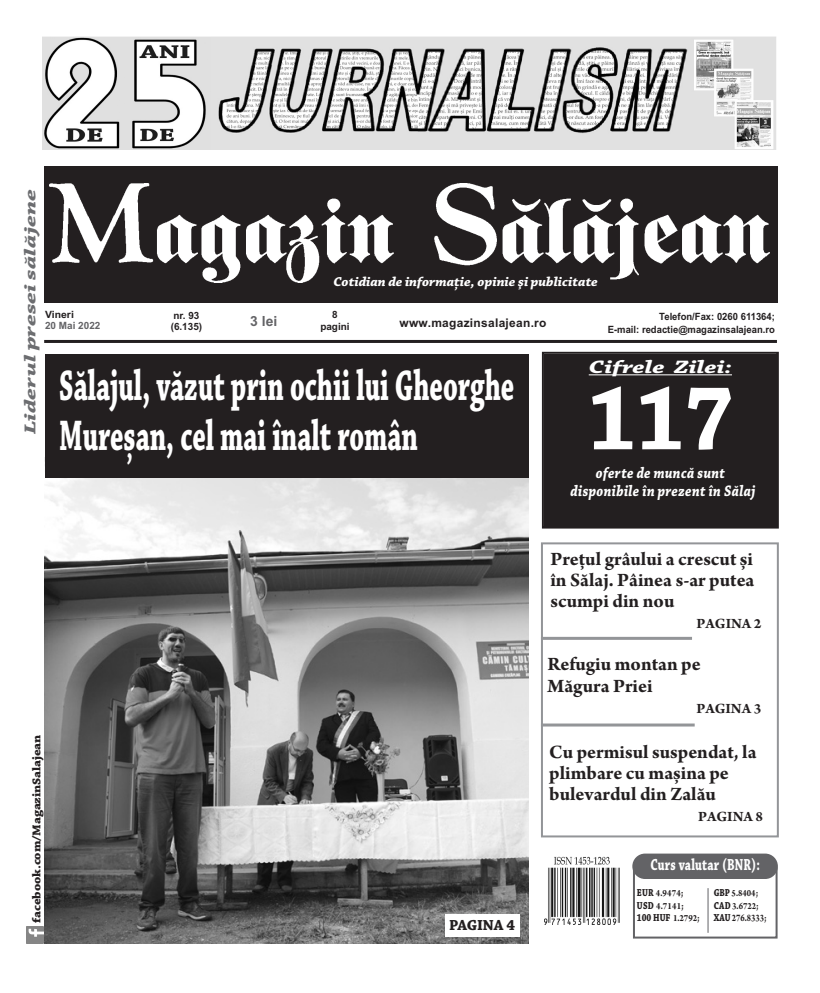
<style>
.page{position:relative;width:820px;height:993px;background:#fff}
.page>*{position:absolute;margin:0;border:0;box-sizing:border-box;transform-origin:0 0}
.t1{font:700 95.3px "Chaparral Pro";color:#fff;scale:.9 1}
.t2{font:700 45px/50px "Chaparral Pro";color:#fff;scale:.6 1}
.t3{font:700 20px/21px "Arno Pro";color:#231f20}
.t4{font:italic 700 18.9px "Chaparral Pro";color:#fff;scale:1.36 1}
.t5{font:700 16.8px "Chaparral Pro";letter-spacing:.015em;color:#fff;scale:.7 1}
.t6{font:italic 700 16.6px "Chaparral Pro";color:#6c6d70;scale:1.5 1}
.t7{font:italic 700 16px/18.7px "Chaparral Pro";letter-spacing:.025em;color:#fff;text-align:center;scale:.84 1}
.t8{font:700 15.3px "Chaparral Pro";letter-spacing:-.01em;color:#231f20}
.t9{font:700 15px "Arno Pro";color:#231f20}
.t10{font:700 14px "Arial";color:#636366}
.t11{font:italic 700 13.6px "Chaparral Pro";color:#fff}
.t12{font:700 12px "Chaparral Pro";letter-spacing:-.01em;color:#231f20;scale:1.11 1}
.t13{font:700 12px "Arial";letter-spacing:.025em;color:#231f20}
.t14{font:700 10.7px "Chaparral Pro";letter-spacing:-.005em;color:#231f20;scale:.81 1}
.t15{font:700 10.6px "Arno Pro";color:#231f20;scale:.8 1}
.t16{font:700 10.1px/12.8px "Arno Pro";letter-spacing:.01em;color:#231f20;scale:.86 1}
.t17{font:700 10.1px/12.8px "Arno Pro";letter-spacing:.01em;color:#231f20;scale:.87 1}
.t18{font:700 10px/12.5px "Arial";color:#231f20;text-align:right;scale:.95 1}
.t19{font:700 10px/12px "Arial";color:#231f20;text-align:center}
.t20{font:700 10px "Arial";color:#636366}
.t21{font:700 10px "Arial";color:#231f20;scale:1.04 1}
.s1{font-family:"Chaparral Pro";font-size:10.7px}
.s2{font-size:10.6px}
.s3{font-family:"Arno Pro";font-size:10.1px}
.s4{font-family:"Arno Pro"}
.s5{font-family:"Chaparral Pro";font-size:10.6px}
.s6{font-family:"Chaparral Pro"}
</style>
<div class="page">
<img style="left:26px;top:926px;width:17px;height:17px">
<div style="left:540px;top:542px;width:238px;height:295px;border:2px solid #939598"></div>
<hr style="left:540px;top:636px;width:151px;height:3px;background:#939598">
<hr style="left:540px;top:723px;width:154px;height:3px;background:#939598">
<hr style="left:44px;top:340px;width:732px;height:3px;background:#231f20">
<div style="left:44px;top:166px;width:733px;height:137px;background:#231f20"></div>
<img style="left:50px;top:184px;width:718px;height:98px">
<img style="left:42px;top:36px;width:169px;height:113px">
<img style="left:211px;top:36px;width:564px;height:113px">
<div style="left:632px;top:867px;width:145px;height:71px;border:2px solid #636366"></div>
<div style="left:632px;top:853px;width:145px;height:25px;background:#636366;border-radius:13px"></div>
<hr style="left:707px;top:887px;width:1px;height:45px;background:#636366">
<img style="left:544px;top:856px;width:75px;height:67px">
<div style="left:543px;top:353px;width:233px;height:173px;background:#231f20"></div>
<div style="left:541px;top:351px;width:237px;height:177px;border:2px solid #231f20"></div>
<hr style="left:588px;top:374px;width:143px;height:1px;background:#fff">
<img style="left:45px;top:477px;width:483px;height:466px">
<div style="left:45px;top:354px;width:483px;height:123px;background:#231f20"></div>
<div style="left:445px;top:913px;width:74px;height:23px;background:#fff"></div>
<p class="t6" style="left:20px;top:434px;width:165px;rotate:-90deg">Liderul presei sălăjene</p>
<p class="t11" style="left:333px;top:273px;width:266px">Cotidian de informaţie, opinie şi publicitate</p>
<p class="t19" style="left:320px;top:309px;width:31px">8 pagini</p>
<p class="t21" style="left:45px;top:311px;width:29px">Vineri</p>
<p class="t20" style="left:45px;top:322px;width:57px">20 Mai 2022</p>
<p class="t19" style="left:171px;top:311px;width:33px;line-height:11.1px;text-align:left">nr. 93 (6.135)</p>
<p class="t18" style="left:607px;top:311px;width:177px">Telefon/Fax: 0260 611364;<br>E-mail: redactie@magazinsalajean.ro</p>
<p class="t10" style="left:250px;top:316px;width:29px">3 lei</p>
<p class="t13" style="left:399px;top:318px;width:148px">www.magazinsalajean.ro</p>
<p class="t4" style="left:588px;top:355px;width:107px">Cifrele Zilei:</p>
<h1 class="t1" style="left:587px;top:360px;width:162px">117</h1>
<p class="t7" style="left:570px;top:462px;width:222px">oferte de muncă sunt disponibile în prezent în Sălaj</p>
<h2 class="t2" style="left:59px;top:359px;width:759px">Sălajul, văzut prin ochii lui Gheorghe<br>Mureșan, cel mai înalt român</h2>
<p class="t12" style="left:29px;top:922px;width:171px;rotate:-90deg">facebook.com/MagazinSalajean</p>
<p class="t8" style="left:449px;top:915px;width:68px">PAGINA 4</p>
<p class="t3" style="left:550px;top:550px;width:205px;text-align:justify">Prețul grâului a crescut și în Sălaj. Pâinea s-ar putea scumpi din nou</p>
<p class="t9" style="left:696px;top:618px;width:66px">PAGINA 2</p>
<p class="t3" style="left:547px;top:655px;width:155px">Refugiu montan pe<br>Măgura Priei</p>
<p class="t9" style="left:696px;top:702px;width:66px">PAGINA 3</p>
<p class="t3" style="left:549px;top:743px;width:209px">Cu permisul suspendat, la plimbare cu mașina pe bulevardul din Zalău</p>
<p class="t9" style="left:697px;top:811px;width:66px">PAGINA 8</p>
<p class="t5" style="left:650px;top:854px;width:158px">Curs valutar (BNR):</p>
<p class="t17" style="left:636px;top:887px;width:56px"><span class="s1">EUR</span> 4.9474<span class="s2">;<br></span><span class="s1">USD</span> 4.7141<span class="s2">;</span></p>
<p class="t14" style="left:636px;top:911px;width:79px">100 HUF <span class="s3">1.2792</span><span class="s4">;</span></p>
<p class="t16" style="left:713px;top:887px;width:54px"><span class="s5">GBP</span> 5.8404<span class="s2">;<br></span><span class="s5">CAD</span> 3.6722<span class="s2">;</span></p>
<p class="t15" style="left:713px;top:914px;width:68px"><span class="s6">XAU</span> 276.8333;</p>
</div>
